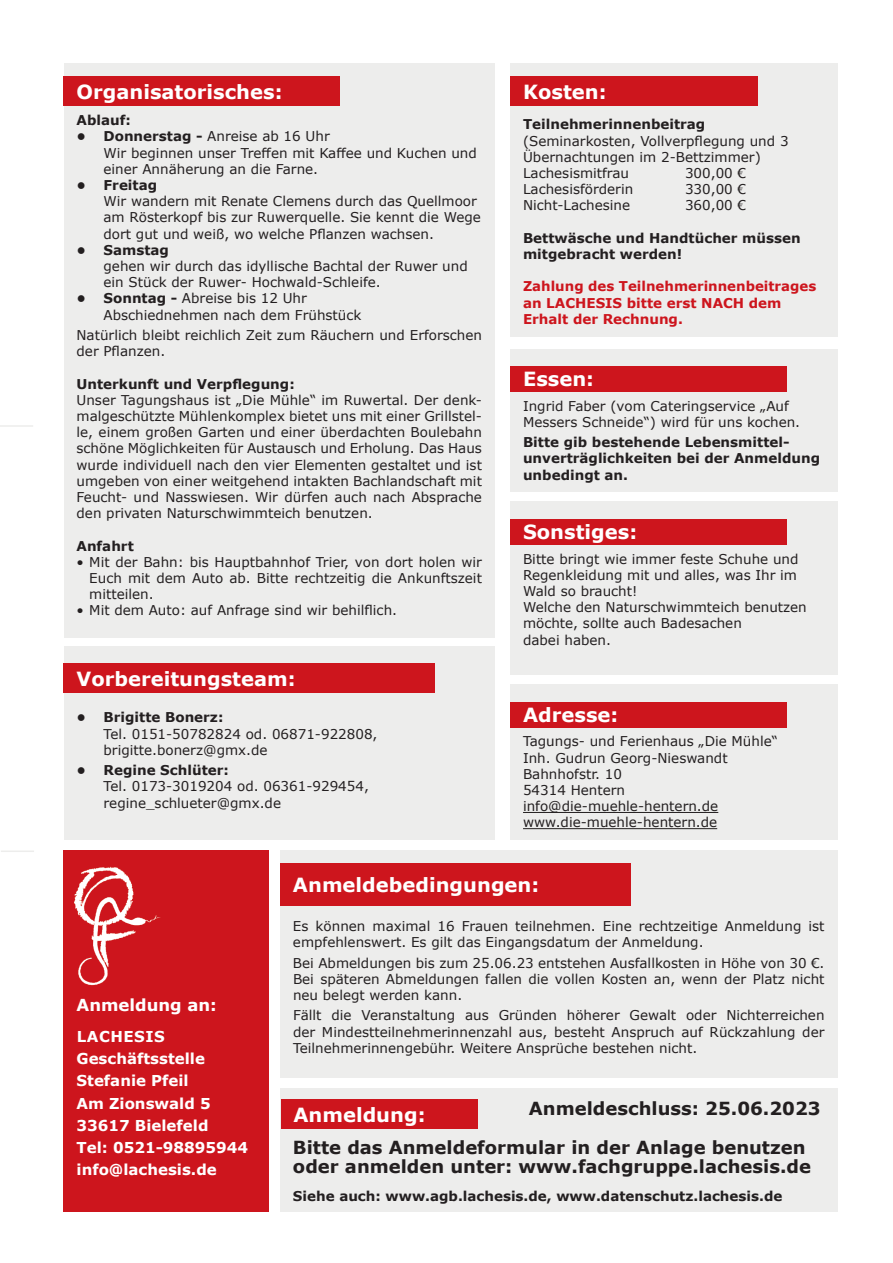
<style>
.page{position:relative;width:893px;height:1263px;background:#fff}
.page>*{position:absolute;margin:0;border:0;box-sizing:border-box;transform-origin:0 0}
.t1{font:700 19.5px "Verdana";color:#fff}
.t2{font:700 18px/19.5px "Verdana";color:#231f20}
.t3{font:700 16.5px "Verdana";color:#fff}
.t4{font:700 15px/22.2px "Verdana";color:#fff}
.t5{font:13.5px/16.2px "Verdana";color:#231f20}
.t6{font:700 13.5px/16.2px "Verdana";color:#231f20}
.t7{font:700 13.5px/16.2px "Verdana";color:#cd151d}
.s1{font-weight:700}
</style>
<div class="page">
<div style="left:510px;top:64px;width:328px;height:273px;background:#ededec"></div>
<hr style="left:0;top:425px;width:33px;height:2px;background:#ededec">
<hr style="left:1px;top:850px;width:33px;height:2px;background:#ededec">
<div style="left:510px;top:77px;width:248px;height:29px;background:#cd151d"></div>
<div style="left:64px;top:64px;width:431px;height:574px;background:#ededec"></div>
<div style="left:510px;top:685px;width:328px;height:155px;background:#ededec"></div>
<hr style="left:523px;top:812px;width:195px;height:1px;background:#231f20">
<hr style="left:523px;top:828px;width:194px;height:1px;background:#231f20">
<div style="left:510px;top:349px;width:328px;height:143px;background:#ededec"></div>
<div style="left:510px;top:502px;width:328px;height:173px;background:#ededec"></div>
<div style="left:64px;top:77px;width:276px;height:29px;background:#cd151d"></div>
<div style="left:510px;top:702px;width:277px;height:26px;background:#cd151d"></div>
<div style="left:510px;top:366px;width:277px;height:26px;background:#cd151d"></div>
<div style="left:510px;top:519px;width:277px;height:26px;background:#cd151d"></div>
<div style="left:280px;top:1089px;width:558px;height:123px;background:#ededec"></div>
<div style="left:281px;top:1099px;width:196px;height:30px;background:#cd151d"></div>
<div style="left:280px;top:851px;width:557px;height:227px;background:#ededec"></div>
<div style="left:280px;top:863px;width:351px;height:43px;background:#cd151d"></div>
<div style="left:64px;top:646px;width:431px;height:194px;background:#ededec"></div>
<div style="left:64px;top:663px;width:371px;height:30px;background:#cd151d"></div>
<div style="left:64px;top:850px;width:205px;height:362px;background:#cd151d"></div>
<img style="left:75px;top:866px;width:86px;height:120px">
<h1 class="t1" style="left:77px;top:78px;width:207px">Organisatorisches:</h1>
<p class="t6" style="left:77px;top:112px;width:56px">Ablauf:</p>
<p class="t5" style="left:104px;top:128px;width:375px;text-indent:-27px"><span class="s1">• Donnerstag -</span> Anreise ab 16 Uhr<br>Wir beginnen unser Treffen mit Kaffee und Kuchen und einer Annäherung an die Farne.</p>
<p class="t6" style="left:77px;top:177px;width:82px">• Freitag</p>
<p class="t5" style="left:104px;top:193px;width:379px">Wir wandern mit Renate Clemens durch das Quellmoor am Rösterkopf bis zur Ruwerquelle. Sie kennt die Wege dort gut und weiß, wo welche Pflanzen wachsen.</p>
<p class="t6" style="left:77px;top:241px;width:94px">• Samstag</p>
<p class="t5" style="left:104px;top:258px;width:366px">gehen wir durch das idyllische Bachtal der Ruwer und ein Stück der Ruwer- Hochwald-Schleife.</p>
<p class="t5" style="left:104px;top:290px;width:259px;text-indent:-27px"><span class="s1">• Sonntag -</span> Abreise bis 12 Uhr<br>Abschiednehmen nach dem Frühstück</p>
<p class="t5" style="left:77px;top:327px;width:407px">Natürlich bleibt reichlich Zeit zum Räuchern und Erforschen der Pflanzen.</p>
<p class="t6" style="left:77px;top:375px;width:220px">Unterkunft und Verpflegung:</p>
<p class="t5" style="left:77px;top:392px;width:407px;text-align:justify">Unser Tagungshaus ist „Die Mühle“ im Ruwertal. Der denk&shy;malgeschützte Mühlenkomplex bietet uns mit einer Grillstel&shy;le, einem großen Garten und einer überdachten Boulebahn schöne Möglichkeiten für Austausch und Erholung. Das Haus wurde individuell nach den vier Elementen gestaltet und ist umgeben von einer weitgehend intakten Bachlandschaft mit Feucht- und Nasswiesen. Wir dürfen auch nach Absprache den privaten Naturschwimmteich benutzen.</p>
<p class="t6" style="left:77px;top:537px;width:59px">Anfahrt</p>
<p class="t5" style="left:89px;top:554px;width:394px;text-align:justify;text-indent:-13px">• Mit der Bahn: bis Hauptbahnhof Trier, von dort holen wir Euch mit dem Auto ab. Bitte rechtzeitig die Ankunftszeit mitteilen.</p>
<p class="t5" style="left:77px;top:602px;width:322px">• Mit dem Auto: auf Anfrage sind wir behilflich.</p>
<h1 class="t1" style="left:77px;top:665px;width:221px">Vorbereitungsteam:</h1>
<p class="t6" style="left:77px;top:709px;width:148px">• Brigitte Bonerz:</p>
<p class="t5" style="left:104px;top:725px;width:275px">Tel. 0151-50782824 od. 06871-922808, brigitte.bonerz@gmx.de</p>
<p class="t6" style="left:77px;top:762px;width:154px">• Regine Schlüter:</p>
<p class="t5" style="left:104px;top:778px;width:267px">Tel. 0173-3019204 od. 06361-929454, regine_schlueter@gmx.de</p>
<h1 class="t1" style="left:523px;top:78px;width:85px">Kosten:</h1>
<p class="t6" style="left:523px;top:116px;width:184px">Teilnehmerinnenbeitrag</p>
<p class="t5" style="left:523px;top:132px;width:267px">(Seminarkosten, Vollverpflegung und 3<br>Übernachtungen im 2-Bettzimmer)<br>Lachesismitfrau</p>
<p class="t5" style="left:685px;top:165px;width:63px">300,00 €</p>
<p class="t5" style="left:523px;top:181px;width:112px">Lachesisförderin</p>
<p class="t5" style="left:685px;top:181px;width:63px">330,00 €</p>
<p class="t5" style="left:523px;top:197px;width:109px">Nicht-Lachesine</p>
<p class="t5" style="left:685px;top:197px;width:63px">360,00 €</p>
<p class="t6" style="left:523px;top:229px;width:279px">Bettwäsche und Handtücher müssen mitgebracht werden!</p>
<p class="t7" style="left:523px;top:278px;width:295px">Zahlung des Teilnehmerinnenbeitrages an LACHESIS bitte erst NACH dem<br>Erhalt der Rechnung.</p>
<h1 class="t1" style="left:523px;top:365px;width:73px">Essen:</h1>
<p class="t5" style="left:523px;top:397px;width:279px">Ingrid Faber (vom Cateringservice „Auf<br>Messers Schneide“) wird für uns kochen.</p>
<p class="t6" style="left:523px;top:434px;width:299px">Bitte gib bestehende Lebensmittel&shy;unverträglichkeiten bei der Anmeldung unbedingt an.</p>
<h1 class="t1" style="left:523px;top:518px;width:116px">Sonstiges:</h1>
<p class="t5" style="left:523px;top:550px;width:285px">Bitte bringt wie immer feste Schuhe und<br>Regenkleidung mit und alles, was Ihr im<br>Wald so braucht!<br>Welche den Naturschwimmteich benutzen möchte, sollte auch Badesachen<br>dabei haben.</p>
<h1 class="t1" style="left:523px;top:701px;width:97px">Adresse:</h1>
<p class="t5" style="left:523px;top:733px;width:256px">Tagungs- und Ferienhaus „Die Mühle“<br>Inh. Gudrun Georg-Nieswandt<br>Bahnhofstr. 10<br>54314 Hentern info@die-muehle-hentern.de www.die-muehle-hentern.de</p>
<p class="t3" style="left:77px;top:993px;width:142px">Anmeldung an:</p>
<p class="t4" style="left:77px;top:1025px;width:173px">LACHESIS<br>Geschäftsstelle<br>Stefanie Pfeil<br>Am Zionswald 5<br>33617 Bielefeld<br>Tel: 0521-98895944 info@lachesis.de</p>
<h1 class="t1" style="left:293px;top:871px;width:248px">Anmeldebedingungen:</h1>
<p class="t5" style="left:293px;top:918px;width:533px">Es können maximal 16 Frauen teilnehmen. Eine rechtzeitige Anmeldung ist empfehlenswert. Es gilt das Eingangsdatum der Anmeldung.</p>
<p class="t5" style="left:293px;top:954px;width:533px;text-align:justify">Bei Abmeldungen bis zum 25.06.23 entstehen Ausfallkosten in Höhe von 30 €.<br>Bei späteren Abmeldungen fallen die vollen Kosten an, wenn der Platz nicht neu belegt werden kann.</p>
<p class="t5" style="left:293px;top:1007px;width:533px;text-align:justify">Fällt die Veranstaltung aus Gründen höherer Gewalt oder Nichterreichen der Mindestteilnehmerinnenzahl aus, besteht Anspruch auf Rückzahlung der Teilnehmerinnengebühr. Weitere Ansprüche bestehen nicht.</p>
<h1 class="t1" style="left:293px;top:1101px;width:134px">Anmeldung:</h1>
<h2 class="t2" style="left:529px;top:1099px;width:293px">Anmeldeschluss: 25.06.2023</h2>
<h2 class="t2" style="left:293px;top:1137px;width:520px">Bitte das Anmeldeformular in der Anlage benutzen oder anmelden unter: www.fachgruppe.lachesis.de</h2>
<p class="t6" style="left:293px;top:1188px;width:491px">Siehe auch: www.agb.lachesis.de, www.datenschutz.lachesis.de</p>
</div>
